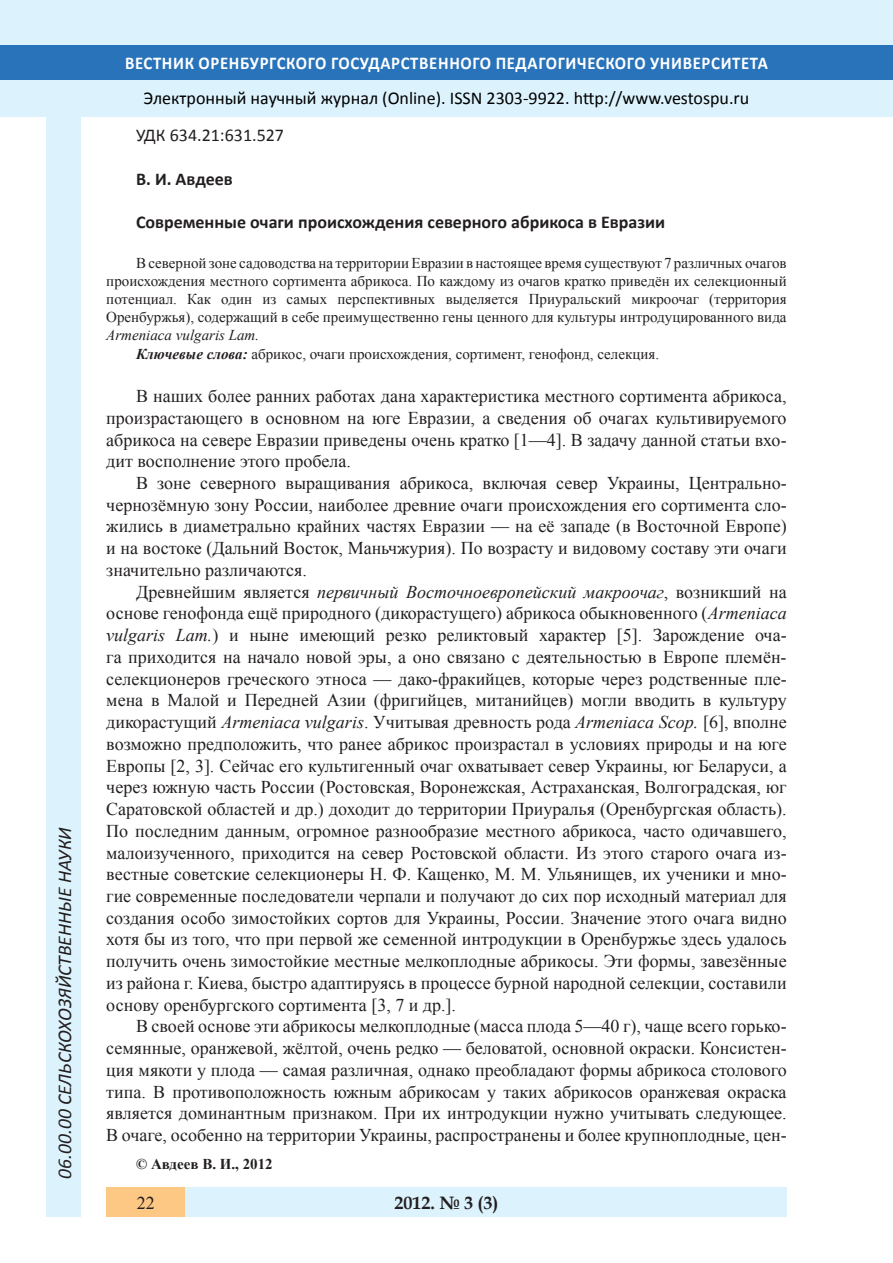
<style>
.page{position:relative;width:893px;height:1263px;background:#fff}
.page>*{position:absolute;margin:0;border:0;box-sizing:border-box;transform-origin:0 0}
.t1{font:italic 19.5px "Calibri";color:#231f20}
.Стиль2{font:18px/21.8px "Times New Roman";color:#231f20;text-align:justify}
.t2{font:18px "Calibri";color:#000}
.Заголовок_2{font:700 18px "Calibri";color:#231f20}
.t3{font:700 18px "Calibri";letter-spacing:.04em;color:#fff;scale:.93 1}
.Заголовок_2-2{font:18px "Calibri";color:#231f20}
.t4{font:700 18px "Book Antiqua";color:#231f20}
.Стиль2-2{font:15px/18.1px "Times New Roman";color:#231f20;text-align:justify}
.Стиль2-3{font:700 15px "Times New Roman";color:#231f20}
.s1{font-style:italic}
.s2{font-weight:700;font-style:italic}
</style>
<div class="page">
<div style="left:0;top:0;width:893px;height:116px;background:#dcf2fc"></div>
<div style="left:0;top:45px;width:893px;height:34px;background:#2873ba"></div>
<div style="left:106px;top:1188px;width:681px;height:29px;background:#dcf2fc"></div>
<div style="left:106px;top:1188px;width:79px;height:29px;background:#fdc784"></div>
<div style="left:47px;top:116px;width:34px;height:1101px;background:#dcf2fc"></div>
<p class="t1" style="left:51px;top:1179px;width:353px;rotate:-90deg">06.00.00 СЕЛЬСКОХОЗЯЙСТВЕННЫЕ НАУКИ</p>
<p class="t3" style="left:125px;top:51px;width:693px">ВЕСТНИК ОРЕНБУРГСКОГО ГОСУДАРСТВЕННОГО ПЕДАГОГИЧЕСКОГО УНИВЕРСИТЕТА</p>
<p class="t2" style="left:144px;top:86px;width:607px">Электронный научный журнал (Online). ISSN 2303-9922. http://www.vestospu.ru</p>
<p class="Заголовок_2-2" style="left:136px;top:124px;width:149px">УДК 634.21:631.527</p>
<p class="Заголовок_2" style="left:136px;top:167px;width:98px">В. И. Авдеев</p>
<p class="Заголовок_2" style="left:136px;top:211px;width:530px">Современные очаги происхождения северного абрикоса в Евразии</p>
<p class="Стиль2-2" style="left:106px;top:254px;width:682px;text-indent:30px">В северной зоне садоводства на территории Евразии в настоящее время существуют 7 различных очагов происхождения местного сортимента абрикоса. По каждому из очагов кратко приведён их селекционный потенциал. Как один из самых перспективных выделяется Приуральский микроочаг (территория Оренбуржья), содержащий в себе преимущественно гены ценного для культуры интродуцированного вида <span class="s1">Armeniaca vulgaris Lam.</span></p>
<p class="Стиль2-2" style="left:136px;top:344px;width:524px"><span class="s2">Ключевые слова:</span> абрикос, очаги происхождения, сортимент, генофонд, селекция.</p>
<p class="Стиль2" style="left:106px;top:385px;width:682px;text-indent:30px">В наших более ранних работах дана характеристика местного сортимента абрикоса, произрастающего в основном на юге Евразии, а сведения об очагах культивируемого абрикоса на севере Евразии приведены очень кратко [1—4]. В задачу данной статьи вхо&shy;дит восполнение этого пробела.</p>
<p class="Стиль2" style="left:106px;top:472px;width:682px;text-indent:30px">В зоне северного выращивания абрикоса, включая север Украины, Центрально&shy;чернозёмную зону России, наиболее древние очаги происхождения его сортимента сло&shy;жились в диаметрально крайних частях Евразии — на её западе (в Восточной Европе) и на востоке (Дальний Восток, Маньчжурия). По возрасту и видовому составу эти очаги значительно различаются.</p>
<p class="Стиль2" style="left:106px;top:580px;width:682px;text-indent:30px">Древнейшим является <span class="s1">первичный Восточноевропейский макроочаг</span>, возникший на основе генофонда ещё природного (дикорастущего) абрикоса обыкновенного (<span class="s1">Armeniaca vulgaris Lam.</span>) и ныне имеющий резко реликтовый характер [5]. Зарождение оча&shy;га приходится на начало новой эры, а оно связано с деятельностью в Европе племён&shy;селекционеров греческого этноса — дако-фракийцев, которые через родственные пле&shy;мена в Малой и Передней Азии (фригийцев, митанийцев) могли вводить в культуру дикорастущий <span class="s1">Armeniaca vulgaris</span>. Учитывая древность рода <span class="s1">Armeniaca Scop.</span> [6], вполне возможно предположить, что ранее абрикос произрастал в условиях природы и на юге Европы [2, 3]. Сейчас его культигенный очаг охватывает север Украины, юг Беларуси, а через южную часть России (Ростовская, Воронежская, Астраханская, Волгоградская, юг Саратовской областей и др.) доходит до территории Приуралья (Оренбургская область).<br>По последним данным, огромное разнообразие местного абрикоса, часто одичавшего, малоизученного, приходится на север Ростовской области. Из этого старого очага из&shy;вестные советские селекционеры Н. Ф. Кащенко, М. М. Ульянищев, их ученики и мно&shy;гие современные последователи черпали и получают до сих пор исходный материал для создания особо зимостойких сортов для Украины, России. Значение этого очага видно хотя бы из того, что при первой же семенной интродукции в Оренбуржье здесь удалось получить очень зимостойкие местные мелкоплодные абрикосы. Эти формы, завезённые из района г. Киева, быстро адаптируясь в процессе бурной народной селекции, составили основу оренбургского сортимента [3, 7 и др.].</p>
<p class="Стиль2" style="left:106px;top:1015px;width:682px;text-indent:30px">В своей основе эти абрикосы мелкоплодные (масса плода 5—40 г), чаще всего горько&shy;семянные, оранжевой, жёлтой, очень редко — беловатой, основной окраски. Консистен&shy;ция мякоти у плода — самая различная, однако преобладают формы абрикоса столового типа. В противоположность южным абрикосам у таких абрикосов оранжевая окраска является доминантным признаком. При их интродукции нужно учитывать следующее.<br>В очаге, особенно на территории Украины, распространены и более крупноплодные, цен-</p>
<p class="Стиль2-3" style="left:136px;top:1154px;width:138px">© Авдеев В. И., 2012</p>
<p class="Стиль2" style="left:137px;top:1191px;width:19px">22</p>
<p class="t4" style="left:394px;top:1190px;width:106px">2012. № 3 (3)</p>
</div>
